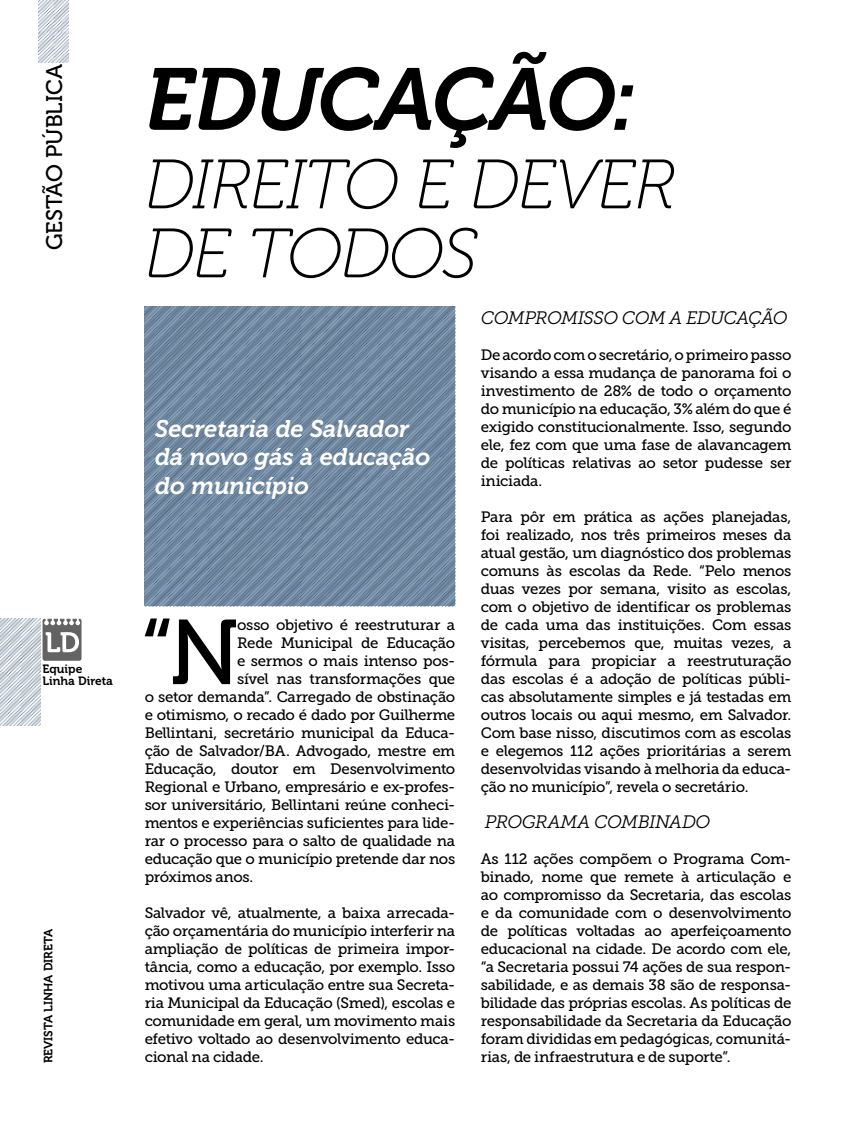
<style>
.page{position:relative;width:851px;height:1127px;background:#fff}
.page>*{position:absolute;margin:0;border:0;box-sizing:border-box;transform-origin:0 0}
.t1{font:91.5px "Museo 500";color:#000}
.t2{font:italic 87.15px "Museo 700";letter-spacing:-.03em;color:#000}
.t3{font:italic 69.75px/69px "Museo 100";letter-spacing:-.025em;color:#000}
.t4{font:italic 24px/28.5px "Museo 700";color:#fff}
.t5{font:22.5px "Museo 500";color:#000}
.t6{font:italic 18px "Museo Slab 300";letter-spacing:-.03em;color:#000}
.t7{font:15px/18px "Museo Slab 500";letter-spacing:-.025em;color:#000;text-align:justify}
.t8{font:12px/12px "Museo 700";color:#000}
</style>
<div class="page">
<img style="left:39px;top:0;width:29px;height:63px">
<img style="left:0;top:619px;width:40px;height:106px">
<svg style="left:43px;top:619px;width:38px;height:42px"></svg>
<img style="left:145px;top:306px;width:310px;height:300px">
<h3 class="t5" style="left:42px;top:250px;width:187px;rotate:-90deg">GESTÃO PÚBLICA</h3>
<p class="t8" style="left:43px;top:663px;width:72px">Equipe<br>Linha Direta</p>
<p class="t8" style="left:42px;top:1063px;width:135px;rotate:-90deg">REVISTA LINHA DIRETA</p>
<h2 class="t2" style="left:145px;top:51px;width:491px">EDUCAÇÃO:</h2>
<h3 class="t3" style="left:145px;top:151px;width:532px">DIREITO E DEVER<br>DE TODOS</h3>
<h3 class="t4" style="left:155px;top:414px;width:276px">Secretaria de Salvador dá novo gás à educação do município</h3>
<h1 class="t1" style="left:140px;top:602px;width:101px">“N</h1>
<p class="t7" style="left:237px;top:616px;width:219px">osso objetivo é reestruturar a</p>
<p class="t7" style="left:237px;top:634px;width:219px">Rede Municipal de Educação</p>
<p class="t7" style="left:237px;top:652px;width:219px">e sermos o mais intenso pos-</p>
<p class="t7" style="left:237px;top:670px;width:219px">sível nas transformações que</p>
<p class="t7" style="left:145px;top:688px;width:312px">o setor demanda”. Carregado de obstinação</p>
<p class="t7" style="left:145px;top:706px;width:312px">e otimismo, o recado é dado por Guilherme</p>
<p class="t7" style="left:145px;top:724px;width:312px">Bellintani, secretário municipal da Educa-</p>
<p class="t7" style="left:145px;top:742px;width:312px">ção de Salvador/BA. Advogado, mestre em</p>
<p class="t7" style="left:145px;top:760px;width:312px">Educação, doutor em Desenvolvimento</p>
<p class="t7" style="left:145px;top:778px;width:312px">Regional e Urbano, empresário e ex-profes-</p>
<p class="t7" style="left:145px;top:796px;width:312px">sor universitário, Bellintani reúne conheci-</p>
<p class="t7" style="left:145px;top:814px;width:312px">mentos e experiências suficientes para lide-</p>
<p class="t7" style="left:145px;top:832px;width:312px">rar o processo para o salto de qualidade na</p>
<p class="t7" style="left:145px;top:850px;width:312px">educação que o município pretende dar nos</p>
<p class="t7" style="left:145px;top:868px;width:110px">próximos anos.</p>
<p class="t7" style="left:145px;top:904px;width:312px">Salvador vê, atualmente, a baixa arrecada&shy;ção orçamentária do município interferir na ampliação de políticas de primeira impor&shy;tância, como a educação, por exemplo. Isso motivou uma articulação entre sua Secreta&shy;ria Municipal da Educação (Smed), escolas e comunidade em geral, um movimento mais efetivo voltado ao desenvolvimento educa&shy;cional na cidade.</p>
<p class="t6" style="left:480px;top:308px;width:308px">COMPROMISSO COM A EDUCAÇÃO</p>
<p class="t7" style="left:480px;top:346px;width:312px">De acordo com o secretário, o primeiro passo visando a essa mudança de panorama foi o investimento de 28% de todo o orçamento do município na educação, 3% além do que é exigido constitucionalmente. Isso, segundo ele, fez com que uma fase de alavancagem de políticas relativas ao setor pudesse ser iniciada.</p>
<p class="t7" style="left:480px;top:508px;width:312px">Para pôr em prática as ações planejadas, foi realizado, nos três primeiros meses da atual gestão, um diagnóstico dos problemas comuns às escolas da Rede. “Pelo menos duas vezes por semana, visito as escolas, com o objetivo de identificar os problemas de cada uma das instituições. Com essas visitas, percebemos que, muitas vezes, a fórmula para propiciar a reestruturação das escolas é a adoção de políticas públi&shy;cas absolutamente simples e já testadas em outros locais ou aqui mesmo, em Salvador.<br>Com base nisso, discutimos com as escolas e elegemos 112 ações prioritárias a serem desenvolvidas visando à melhoria da educa&shy;ção no município”, revela o secretário.</p>
<p class="t6" style="left:485px;top:812px;width:227px">PROGRAMA COMBINADO</p>
<p class="t7" style="left:480px;top:850px;width:312px">As 112 ações compõem o Programa Com&shy;binado, nome que remete à articulação e ao compromisso da Secretaria, das escolas e da comunidade com o desenvolvimento de políticas voltadas ao aperfeiçoamento educacional na cidade. De acordo com ele, “a Secretaria possui 74 ações de sua respon&shy;sabilidade, e as demais 38 são de responsa&shy;bilidade das próprias escolas. As políticas de responsabilidade da Secretaria da Educação foram divididas em pedagógicas, comunitá&shy;rias, de infraestrutura e de suporte”.</p>
</div>
